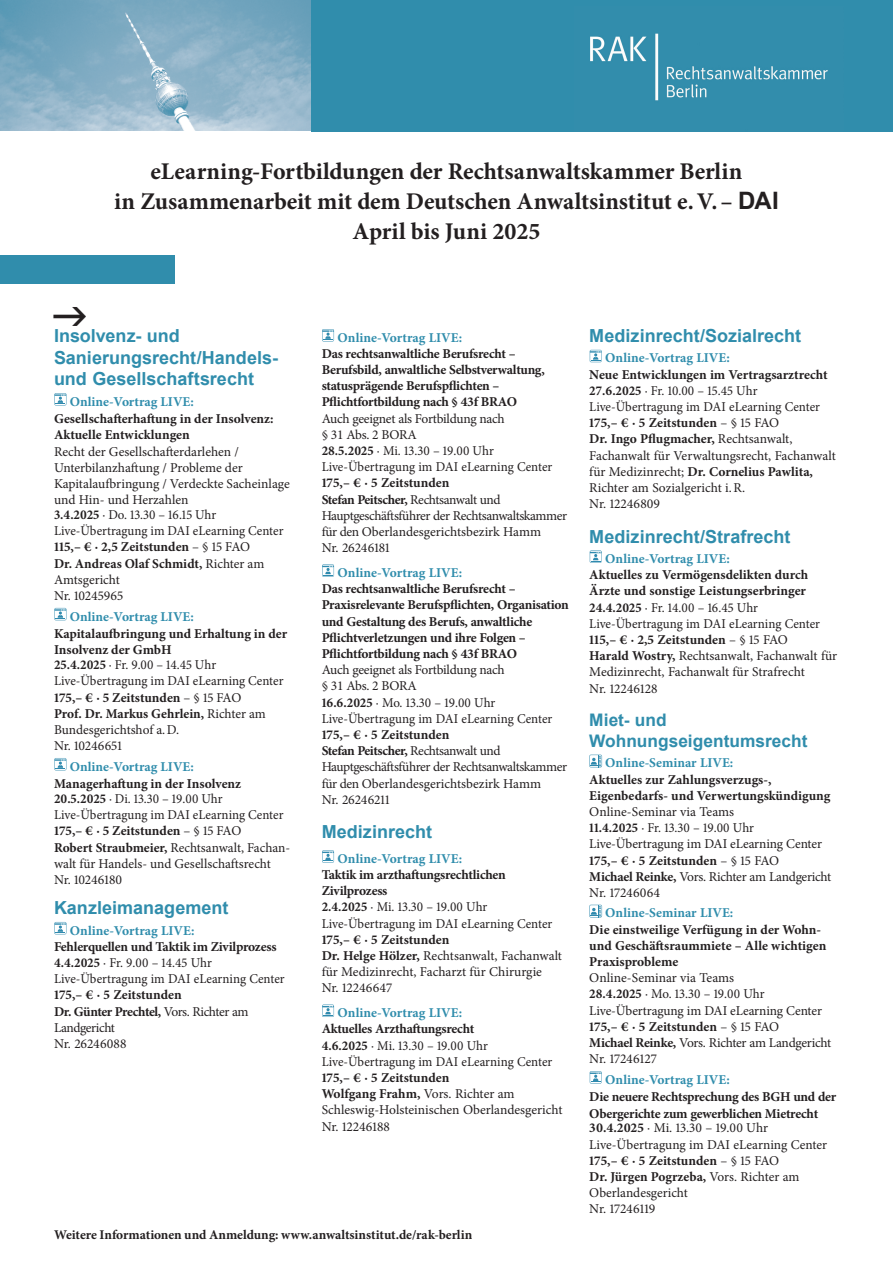
<style>
.page{position:relative;width:893px;height:1263px;background:#fff}
.page>*{position:absolute;margin:0;border:0;box-sizing:border-box;transform-origin:0 0}
.t1{font:700 24px "Minion Pro";letter-spacing:-.005em;color:#231f20}
.Datum_Ort_9_5{font:700 18px/21.6px "Arial";color:#308dac}
.Datum_Ort_9_5-2{font:700 17.25px/20.7px "Arial";color:#308dac}
.Datum_Ort_9_5-3{font:13.5px/16.2px "Minion Pro";color:#231f20;scale:.96 1}
.Datum_Ort_9_5-4{font:700 13.5px/16.2px "Minion Pro";letter-spacing:-.02em;color:#231f20}
.Titel_9_5{font:700 13.5px/16.2px "Minion Pro";color:#231f20}
.Datum_Ort_9_5-5{font:13.5px/16.2px "Minion Pro";color:#231f20}
.Titel_9_5-2{font:13.5px/16.2px "Minion Pro";letter-spacing:-.01em;color:#231f20}
.t2{font:700 13.35px "Minion Pro";letter-spacing:-.005em;color:#231f20}
.s1{font-family:"Arial"}
.s2{color:#308dac}
.s3{font-weight:700}
.s4{font-weight:400}
.s5{font-weight:700;color:#308dac}
</style>
<div class="page">
<div style="left:0;top:255px;width:174px;height:28px;background:#308dac"></div>
<img style="left:0;top:0;width:312px;height:131px">
<div style="left:312px;top:0;width:581px;height:131px;background:#308dac"></div>
<img style="left:590px;top:33px;width:238px;height:68px">
<svg style="left:54px;top:393px;width:12px;height:12px"></svg>
<svg style="left:54px;top:608px;width:12px;height:12px"></svg>
<svg style="left:54px;top:758px;width:12px;height:12px"></svg>
<svg style="left:54px;top:922px;width:12px;height:12px"></svg>
<svg style="left:322px;top:329px;width:12px;height:12px"></svg>
<svg style="left:322px;top:564px;width:12px;height:13px"></svg>
<svg style="left:322px;top:850px;width:12px;height:13px"></svg>
<svg style="left:322px;top:1004px;width:12px;height:13px"></svg>
<svg style="left:590px;top:350px;width:12px;height:12px"></svg>
<svg style="left:590px;top:550px;width:12px;height:13px"></svg>
<svg style="left:589px;top:755px;width:13px;height:12px"></svg>
<svg style="left:589px;top:905px;width:13px;height:12px"></svg>
<svg style="left:590px;top:1071px;width:12px;height:12px"></svg>
<p class="t1" style="left:151px;top:154px;width:593px">eLearning-Fortbildungen der Rechtsanwaltskammer Berlin</p>
<p class="t1" style="left:114px;top:184px;width:666px">in Zusammenarbeit mit dem Deutschen Anwaltsinstitut e.V.– <span class="s1">DAI</span></p>
<p class="t1" style="left:352px;top:214px;width:189px">April bis Juni 2025</p>
<p class="Datum_Ort_9_5" style="left:54px;top:325px;width:226px">Insolvenz- und<br>Sanierungsrecht/Handels&shy;und Gesellschaftsrecht</p>
<p class="Titel_9_5" style="left:54px;top:392px;width:221px;line-height:17.7px;text-indent:16px"><span class="s2">Online-Vortrag LIVE:<br></span>Gesellschafterhaftung in der Insolvenz:</p>
<p class="Datum_Ort_9_5-5" style="left:54px;top:427px;width:237px"><span class="s3">Aktuelle Entwicklungen<br></span>Recht der Gesellschafterdarlehen / Unterbilanzhaftung / Probleme der Kapitalaufbringung / Verdeckte Sacheinlage und Hin- und Herzahlen</p>
<p class="Datum_Ort_9_5-3" style="left:54px;top:507px;width:241px"><span class="s3">3.4.2025</span> · Do. 13.30 – 16.15 Uhr<br>Live-Übertragung im DAI eLearning Center<br><span class="s3">115,– € · 2,5 Zeitstunden</span> – § 15 FAO<br><span class="s3">Dr. Andreas Olaf Schmidt,</span> Richter am<br>Amtsgericht<br>Nr. 10245965</p>
<p class="Titel_9_5" style="left:54px;top:607px;width:235px;line-height:17.7px;text-indent:16px"><span class="s2">Online-Vortrag LIVE:<br></span>Kapitalaufbringung und Erhaltung in der</p>
<p class="Titel_9_5" style="left:54px;top:642px;width:119px">Insolvenz der GmbH</p>
<p class="Datum_Ort_9_5-3" style="left:54px;top:657px;width:241px"><span class="s3">25.4.2025</span> · Fr. 9.00 – 14.45 Uhr<br>Live-Übertragung im DAI eLearning Center<br><span class="s3">175,– € · 5 Zeitstunden</span> – § 15 FAO<br><span class="s3">Prof. Dr. Markus Gehrlein,</span> Richter am<br>Bundesgerichtshof a.D.<br>Nr. 10246651</p>
<p class="Titel_9_5" style="left:54px;top:757px;width:189px;line-height:17.7px;text-indent:16px"><span class="s2">Online-Vortrag LIVE:<br></span>Managerhaftung in der Insolvenz</p>
<p class="Datum_Ort_9_5-3" style="left:54px;top:791px;width:248px"><span class="s3">20.5.2025</span> · Di. 13.30 – 19.00 Uhr Live-Übertragung im DAI eLearning Center <span class="s3">175,– € · 5 Zeitstunden</span> – § 15 FAO<br><span class="s3">Robert Straubmeier,</span> Rechtsanwalt, Fachan&shy;walt für Handels- und Gesellschaftsrecht Nr. 10246180</p>
<p class="Datum_Ort_9_5" style="left:54px;top:897px;width:176px">Kanzleimanagement</p>
<p class="Datum_Ort_9_5-4" style="left:54px;top:922px;width:224px;text-indent:16px"><span class="s2">Online-Vortrag LIVE:<br></span>Fehlerquellen und Taktik im Zivilprozess</p>
<p class="Datum_Ort_9_5-3" style="left:54px;top:954px;width:242px"><span class="s3">4.4.2025</span> · Fr. 9.00 – 14.45 Uhr<br>Live-Übertragung im DAI eLearning Center<br><span class="s3">175,– € · 5 Zeitstunden<br>Dr. Günter Prechtel,</span> Vors. Richter am<br>Landgericht<br>Nr. 26246088</p>
<p class="Datum_Ort_9_5-4" style="left:322px;top:329px;width:225px;text-indent:16px"><span class="s2">Online-Vortrag LIVE:<br></span>Das rechtsanwaltliche Berufsrecht –<br>Berufsbild, anwaltliche Selbstverwaltung, statusprägende Berufspflichten –<br>Pflichtfortbildung nach § 43f BRAO<br><span class="s4">Auch geeignet als Fortbildung nach<br>§ 31 Abs. 2 BORA</span></p>
<p class="Datum_Ort_9_5-3" style="left:322px;top:443px;width:257px"><span class="s3">28.5.2025</span> · Mi. 13.30 – 19.00 Uhr Live-Übertragung im DAI eLearning Center <span class="s3">175,– € · 5 Zeitstunden<br>Stefan Peitscher,</span> Rechtsanwalt und Hauptgeschäftsführer der Rechtsanwaltskammer für den Oberlandesgerichtsbezirk Hamm<br>Nr. 26246181</p>
<p class="Datum_Ort_9_5-4" style="left:322px;top:564px;width:249px;text-indent:16px"><span class="s2">Online-Vortrag LIVE:<br></span>Das rechtsanwaltliche Berufsrecht – Praxisrelevante Berufspflichten, Organisation und Gestaltung des Berufs, anwaltliche Pflichtverletzungen und ihre Folgen – Pflichtfortbildung nach § 43f BRAO<br><span class="s4">Auch geeignet als Fortbildung nach<br>§ 31 Abs. 2 BORA</span></p>
<p class="Datum_Ort_9_5-3" style="left:322px;top:694px;width:257px"><span class="s3">16.6.2025</span> · Mo. 13.30 – 19.00 Uhr Live-Übertragung im DAI eLearning Center <span class="s3">175,– € · 5 Zeitstunden<br>Stefan Peitscher,</span> Rechtsanwalt und Hauptgeschäftsführer der Rechtsanwaltskammer für den Oberlandesgerichtsbezirk Hamm<br>Nr. 26246211</p>
<p class="Datum_Ort_9_5" style="left:322px;top:821px;width:112px">Medizinrecht</p>
<p class="Datum_Ort_9_5-4" style="left:322px;top:850px;width:186px;text-indent:16px"><span class="s2">Online-Vortrag LIVE:<br></span>Taktik im arzthaftungsrechtlichen<br>Zivilprozess</p>
<p class="Datum_Ort_9_5-3" style="left:322px;top:899px;width:252px"><span class="s3">2.4.2025</span> · Mi. 13.30 – 19.00 Uhr<br>Live-Übertragung im DAI eLearning Center<br><span class="s3">175,– € · 5 Zeitstunden<br>Dr. Helge Hölzer,</span> Rechtsanwalt, Fachanwalt für Medizinrecht, Facharzt für Chirurgie<br>Nr. 12246647</p>
<p class="Datum_Ort_9_5-4" style="left:322px;top:1004px;width:154px;text-align:center"><span class="s2">Online-Vortrag LIVE:<br></span>Aktuelles Arzthaftungsrecht</p>
<p class="Datum_Ort_9_5-3" style="left:322px;top:1037px;width:252px"><span class="s3">4.6.2025</span> · Mi. 13.30 – 19.00 Uhr<br>Live-Übertragung im DAI eLearning Center<br><span class="s3">175,– € · 5 Zeitstunden<br>Wolfgang Frahm,</span> Vors. Richter am<br>Schleswig-Holsteinischen Oberlandesgericht<br>Nr. 12246188</p>
<p class="t2" style="left:54px;top:1225px;width:420px">Weitere Informationen und Anmeldung: www.anwaltsinstitut.de/rak-berlin</p>
<p class="Datum_Ort_9_5" style="left:589px;top:325px;width:213px">Medizinrecht/Sozialrecht</p>
<p class="Datum_Ort_9_5-3" style="left:589px;top:350px;width:258px;text-indent:16px"><span class="s5">Online-Vortrag LIVE:<br></span><span class="s3">Neue Entwicklungen im Vertragsarztrecht 27.6.2025</span> · Fr. 10.00 – 15.45 Uhr Live-Übertragung im DAI eLearning Center <span class="s3">175,– € · 5 Zeitstunden</span> – § 15 FAO<br><span class="s3">Dr. Ingo Pflugmacher,</span> Rechtsanwalt, Fachanwalt für Verwaltungsrecht, Fachanwalt für Medizinrecht; <span class="s3">Dr. Cornelius Pawlita, </span>Richter am Sozialgericht i.R.<br>Nr. 12246809</p>
<p class="Datum_Ort_9_5" style="left:589px;top:526px;width:203px">Medizinrecht/Strafrecht</p>
<p class="Datum_Ort_9_5-3" style="left:589px;top:551px;width:260px;text-indent:16px"><span class="s5">Online-Vortrag LIVE:<br></span><span class="s3">Aktuelles zu Vermögensdelikten durch Ärzte und sonstige Leistungserbringer 24.4.2025</span> · Fr. 14.00 – 16.45 Uhr Live-Übertragung im DAI eLearning Center <span class="s3">115,– € · 2,5 Zeitstunden</span> – § 15 FAO<br><span class="s3">Harald Wostry,</span> Rechtsanwalt, Fachanwalt für Medizinrecht, Fachanwalt für Strafrecht<br>Nr. 12246128</p>
<p class="Datum_Ort_9_5-2" style="left:589px;top:710px;width:220px">Miet- und<br>Wohnungseigentumsrecht</p>
<p class="Titel_9_5-2" style="left:589px;top:755px;width:244px;text-indent:16px"><span class="s5">Online-Seminar LIVE:<br></span><span class="s3">Aktuelles zur Zahlungsverzugs-,<br>Eigenbedarfs- und Verwertungskündigung<br></span>Online-Seminar via Teams<br><span class="s3">11.4.2025</span> · Fr. 13.30 – 19.00 Uhr<br>Live-Übertragung im DAI eLearning Center<br><span class="s3">175,– € · 5 Zeitstunden</span> – § 15 FAO<br><span class="s3">Michael Reinke,</span> Vors. Richter am Landgericht<br>Nr. 17246064</p>
<p class="Titel_9_5" style="left:589px;top:905px;width:243px;text-indent:16px"><span class="s2">Online-Seminar LIVE:<br></span>Die einstweilige Verfügung in der Wohn&shy;und Geschäftsraummiete – Alle wichtigen<br>Praxisprobleme<br><span class="s4">Online-Seminar via Teams<br></span>28.4.2025 <span class="s4">· Mo. 13.30 – 19.00 Uhr<br>Live-Übertragung im DAI eLearning Center<br></span>175,– € · 5 Zeitstunden <span class="s4">– § 15 FAO<br></span>Michael Reinke, <span class="s4">Vors. Richter am Landgericht<br>Nr. 17246127</span></p>
<p class="Datum_Ort_9_5-4" style="left:589px;top:1070px;width:248px;line-height:17.7px;text-indent:16px"><span class="s2">Online-Vortrag LIVE:<br></span>Die neuere Rechtsprechung des BGH und der</p>
<p class="Datum_Ort_9_5-4" style="left:589px;top:1106px;width:230px;line-height:14.7px">Obergerichte zum gewerblichen Mietrecht<br>30.4.2025 <span class="s4">· Mi. 13.30 – 19.00 Uhr</span></p>
<p class="Datum_Ort_9_5-5" style="left:589px;top:1136px;width:239px">Live-Übertragung im DAI eLearning Center</p>
<p class="Datum_Ort_9_5-5" style="left:589px;top:1152px;width:212px"><span class="s3">175,– € · 5 Zeitstunden</span> – § 15 FAO<br><span class="s3">Dr. Jürgen Pogrzeba,</span> Vors. Richter am<br>Oberlandesgericht<br>Nr. 17246119</p>
</div>
